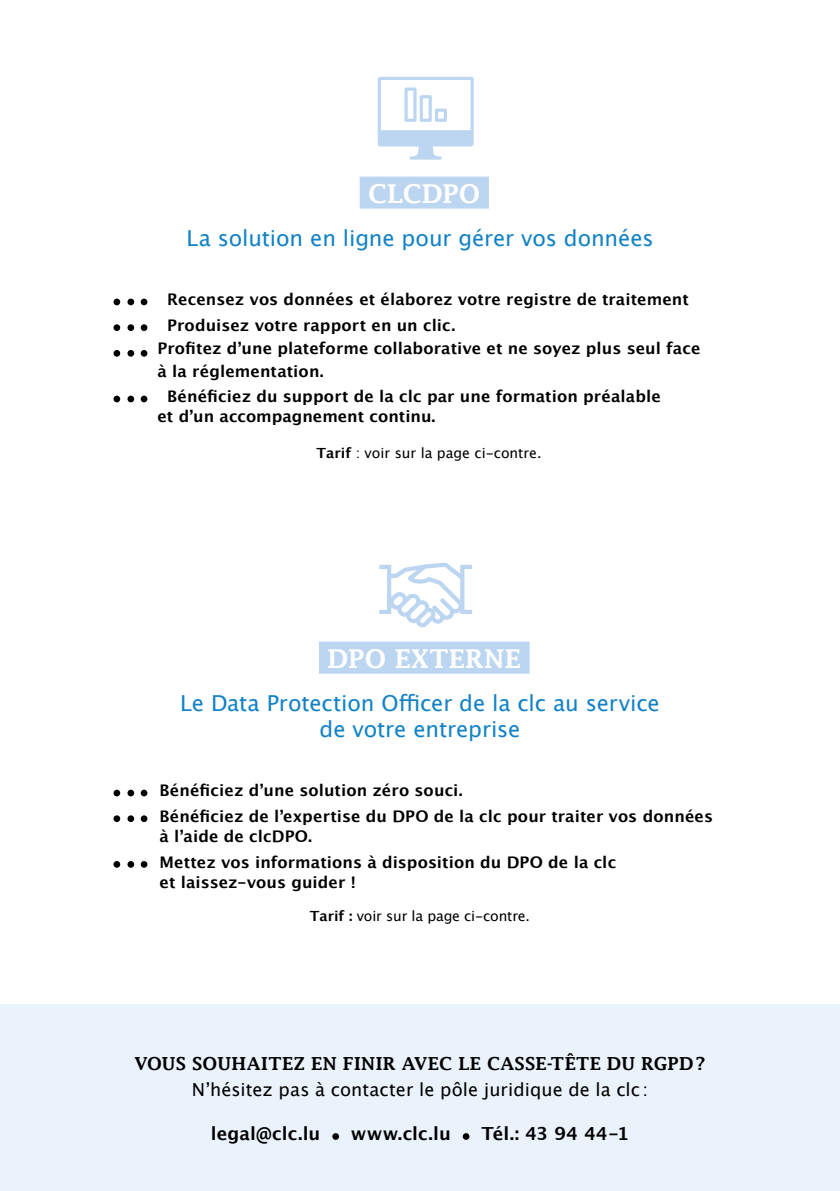
<style>
.page{position:relative;width:840px;height:1191px;background:#fff}
.page>*{position:absolute;margin:0;border:0;box-sizing:border-box;transform-origin:0 0}
.t1{font:600 26px "Lucida Fax";color:#fff}
.t2{font:22px/26px "Lucida Grande";letter-spacing:-.005em;color:#1282c6;text-align:center}
.t3{font:18px "Lucida Grande";letter-spacing:.005em;color:#000}
.t4{font:600 18px "Lucida Fax";letter-spacing:.02em;color:#000}
.t5{font:700 18px "Lucida Grande";letter-spacing:.005em;color:#000}
.t6{font:700 16px/25.6px "Lucida Grande";letter-spacing:.005em;color:#000}
.t7{font:14px "Lucida Grande";letter-spacing:-.005em;color:#000}
.s1{font-weight:700}
</style>
<div class="page">
<div style="left:0;top:1004px;width:839px;height:187px;background:#eaf2fb"></div>
<div style="left:359px;top:177px;width:129px;height:32px;background:#bcd6f1"></div>
<div style="left:319px;top:641px;width:210px;height:32px;background:#bcd6f1"></div>
<svg style="left:141px;top:299px;width:6px;height:6px"></svg>
<div style="left:127px;top:299px;width:7px;height:6px;background:#000;border-radius:50%"></div>
<div style="left:113px;top:299px;width:7px;height:6px;background:#000;border-radius:50%"></div>
<div style="left:141px;top:324px;width:6px;height:7px;background:#000;border-radius:50%"></div>
<div style="left:127px;top:324px;width:7px;height:7px;background:#000;border-radius:50%"></div>
<div style="left:113px;top:324px;width:7px;height:7px;background:#000;border-radius:50%"></div>
<div style="left:141px;top:350px;width:6px;height:7px;background:#000;border-radius:50%"></div>
<div style="left:127px;top:350px;width:7px;height:7px;background:#000;border-radius:50%"></div>
<div style="left:113px;top:350px;width:7px;height:7px;background:#000;border-radius:50%"></div>
<svg style="left:141px;top:396px;width:6px;height:6px"></svg>
<div style="left:127px;top:396px;width:7px;height:6px;background:#000;border-radius:50%"></div>
<div style="left:113px;top:396px;width:7px;height:6px;background:#000;border-radius:50%"></div>
<div style="left:141px;top:789px;width:6px;height:7px;background:#000;border-radius:50%"></div>
<div style="left:127px;top:789px;width:7px;height:7px;background:#000;border-radius:50%"></div>
<div style="left:113px;top:789px;width:7px;height:7px;background:#000;border-radius:50%"></div>
<div style="left:141px;top:815px;width:6px;height:7px;background:#000;border-radius:50%"></div>
<div style="left:127px;top:815px;width:7px;height:7px;background:#000;border-radius:50%"></div>
<div style="left:113px;top:815px;width:7px;height:7px;background:#000;border-radius:50%"></div>
<svg style="left:141px;top:861px;width:6px;height:6px"></svg>
<div style="left:127px;top:861px;width:7px;height:6px;background:#000;border-radius:50%"></div>
<div style="left:113px;top:861px;width:7px;height:6px;background:#000;border-radius:50%"></div>
<div style="left:332px;top:1133px;width:7px;height:6px;background:#000;border-radius:50%"></div>
<div style="left:462px;top:1133px;width:7px;height:6px;background:#000;border-radius:50%"></div>
<svg style="left:379px;top:562px;width:93px;height:65px"></svg>
<svg style="left:377px;top:77px;width:96px;height:83px"></svg>
<h1 class="t1" style="left:368px;top:178px;width:113px">CLCDPO</h1>
<h2 class="t2" style="left:186px;top:225px;width:468px">La solution en ligne pour gérer vos données</h2>
<p class="t6" style="left:167px;top:287px;width:523px">Recensez vos données et élaborez votre registre de traitement<br>Produisez votre rapport en un clic.</p>
<p class="t6" style="left:157px;top:336px;width:544px;line-height:22.8px">Profitez d’une plateforme collaborative et ne soyez plus seul face à la réglementation.</p>
<p class="t6" style="left:157px;top:386px;width:504px;line-height:20px;text-indent:10px">Bénéficiez du support de la clc par une formation préalable et d’un accompagnement continu.</p>
<p class="t7" style="left:316px;top:445px;width:226px"><span class="s1">Tarif</span> : voir sur la page ci-contre.</p>
<h1 class="t1" style="left:327px;top:643px;width:195px">DPO EXTERNE</h1>
<h2 class="t2" style="left:180px;top:690px;width:481px">Le Data Protection Officer de la clc au service de votre entreprise</h2>
<p class="t6" style="left:159px;top:777px;width:554px">Bénéficiez d’une solution zéro souci.<br>Bénéficiez de l’expertise du DPO de la clc pour traiter vos données</p>
<p class="t6" style="left:159px;top:823px;width:458px">à l’aide de clcDPO.<br>Mettez vos informations à disposition du DPO de la clc</p>
<p class="t6" style="left:159px;top:869px;width:197px">et laissez-vous guider !</p>
<p class="t7" style="left:309px;top:908px;width:222px"><span class="s1">Tarif :</span> voir sur la page ci-contre.</p>
<p class="t4" style="left:134px;top:1052px;width:572px">VOUS SOUHAITEZ EN FINIR AVEC LE CASSE-TÊTE DU RGPD?</p>
<p class="t3" style="left:192px;top:1078px;width:457px">N’hésitez pas à contacter le pôle juridique de la clc:</p>
<p class="t5" style="left:211px;top:1118px;width:111px">legal@clc.lu</p>
<p class="t5" style="left:351px;top:1118px;width:101px">www.clc.lu</p>
<p class="t5" style="left:481px;top:1118px;width:149px">Tél.: 43 94 44-1</p>
</div>
